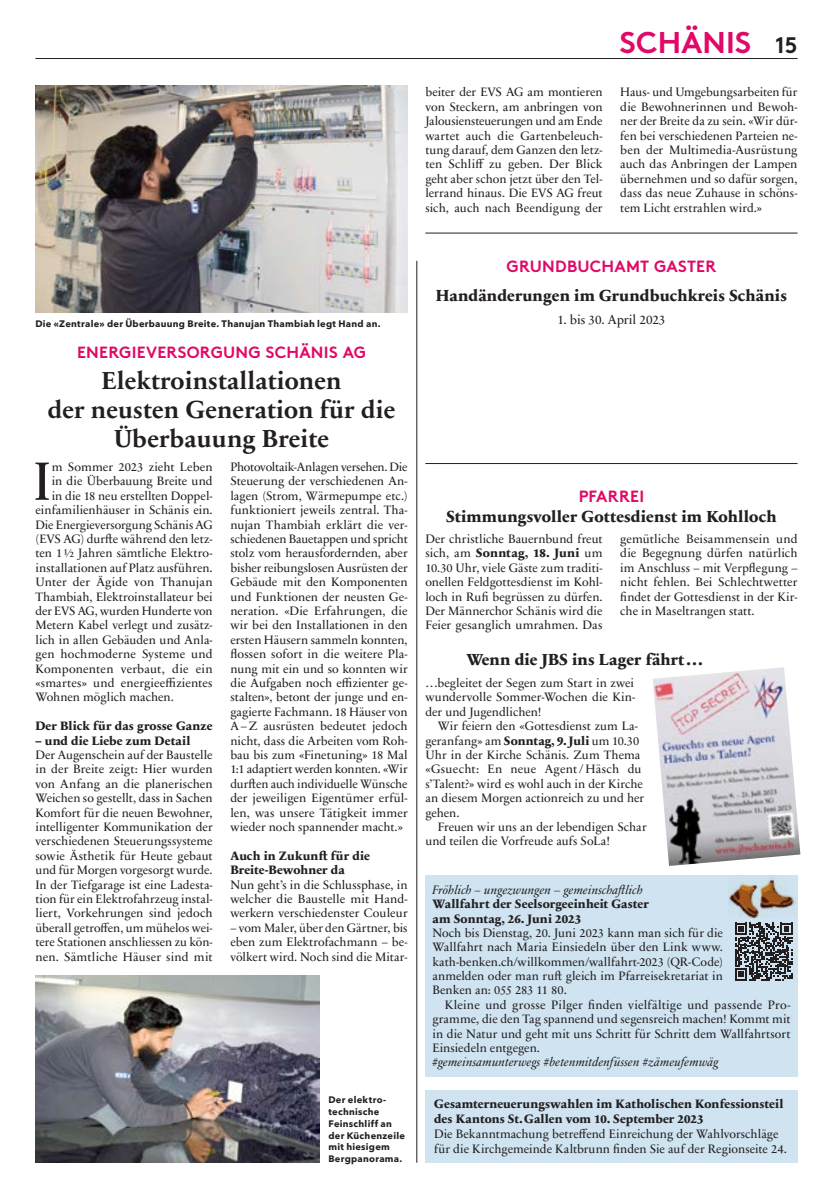
<style>
.page{position:relative;width:833px;height:1198px;background:#fff}
.page>*{position:absolute;margin:0;border:0;box-sizing:border-box;transform-origin:0 0}
.t1{font:54.62px "Sabon Next LT Pro";color:#231f20}
.t2{font:700 30px "Brown";letter-spacing:.005em;color:#e10968}
.t3{font:700 25px/28.8px "Sabon Next LT Pro";letter-spacing:.005em;color:#231f20;text-align:center}
.t4{font:800 16.25px "Sabon Next LT Pro";letter-spacing:.005em;color:#231f20}
.t5{font:700 16.25px "Brown";letter-spacing:.015em;color:#e10968}
.t6{font:13.12px "Sabon Next LT Pro";letter-spacing:-.015em;color:#231f20}
.t7{font:12.38px/14.4px "Sabon Next LT Pro";color:#231f20;text-align:justify}
.t8{font:800 12.38px/14.4px "Sabon Next LT Pro";letter-spacing:.005em;color:#231f20}
.t9{font:italic 12.38px "Sabon Next LT Pro";letter-spacing:.005em;color:#231f20}
.t10{font:700 9.38px/11.9px "Avenir Next LT Pro";letter-spacing:.03em;color:#231f20}
.s1{font-size:22.5px;color:#231f20}
.s2{font-weight:800}
</style>
<div class="page">
<hr style="left:35px;top:58px;width:762px;height:1px;background:#231f20">
<div style="left:425px;top:875px;width:372px;height:201px;background:#cfe3f0"></div>
<svg style="left:735px;top:922px;width:57px;height:58px"></svg>
<img style="left:728px;top:876px;width:67px;height:42px">
<img style="left:653px;top:667px;width:147px;height:199px">
<hr style="left:416px;top:261px;width:1px;height:901px;background:#231f20">
<hr style="left:425px;top:233px;width:372px;height:1px;background:#231f20">
<img style="left:35px;top:85px;width:372px;height:227px">
<img style="left:35px;top:975px;width:284px;height:187px">
<hr style="left:425px;top:463px;width:372px;height:1px;background:#231f20">
<div style="left:425px;top:1090px;width:372px;height:72px;background:#cfe3f0"></div>
<h2 class="t2" style="left:620px;top:18px;width:179px">SCHÄNIS <span class="s1">15</span></h2>
<p class="t7" style="left:425px;top:85px;width:179px">beiter der EVS AG am montieren von Steckern, am anbringen von Jalousiensteuerungen und am Ende wartet auch die Gartenbeleuch&shy;tung darauf, dem Ganzen den letz&shy;ten Schliff zu geben. Der Blick geht aber schon jetzt über den Tel&shy;lerrand hinaus. Die EVS AG freut sich, auch nach Beendigung der</p>
<p class="t7" style="left:620px;top:85px;width:179px">Haus- und Umgebungsarbeiten für die Bewohnerinnen und Bewoh&shy;ner der Breite da zu sein. «Wir dür&shy;fen bei verschiedenen Parteien ne&shy;ben der Multimedia-Ausrüstung auch das Anbringen der Lampen übernehmen und so dafür sorgen, dass das neue Zuhause in schöns&shy;tem Licht erstrahlen wird.»</p>
<p class="t10" style="left:35px;top:317px;width:346px">Die «Zentrale» der Überbauung Breite. Thanujan Thambiah legt Hand an.</p>
<h3 class="t5" style="left:77px;top:339px;width:290px">ENERGIEVERSORGUNG SCHÄNIS AG</h3>
<h3 class="t3" style="left:48px;top:365px;width:349px">Elektroinstallationen<br>der neusten Generation für die<br>Überbauung Breite</h3>
<h1 class="t1" style="left:33px;top:439px;width:20px">I</h1>
<p class="t7" style="left:52px;top:459px;width:162px">m Sommer 2023 zieht Leben</p>
<p class="t7" style="left:230px;top:459px;width:179px">Photovoltaik-Anlagen versehen. Die Steuerung der verschiedenen An&shy;lagen (Strom, Wärmepumpe etc.) funktioniert jeweils zentral. Tha&shy;nujan Thambiah erklärt die ver&shy;schiedenen Bauetappen und spricht stolz vom herausfordernden, aber bisher reibungslosen Ausrüsten der Gebäude mit den Komponenten und Funktionen der neusten Ge&shy;neration. «Die Erfahrungen, die wir bei den Installationen in den ersten Häusern sammeln konnten, flossen sofort in die weitere Pla&shy;nung mit ein und so konnten wir die Aufgaben noch effizienter ge&shy;stalten», betont der junge und en&shy;gagierte Fachmann. 18 Häuser von A–Z ausrüsten bedeutet jedoch nicht, dass die Arbeiten vom Roh&shy;bau bis zum «Finetuning» 18 Mal 1:1 adaptiert werden konnten. «Wir durften auch individuelle Wünsche der jeweiligen Eigentümer erfül&shy;len, was unsere Tätigkeit immer wieder noch spannender macht.»</p>
<p class="t8" style="left:230px;top:848px;width:141px">Auch in Zukunft für die<br>Breite-Bewohner da</p>
<p class="t7" style="left:230px;top:877px;width:179px">Nun geht’s in die Schlussphase, in welcher die Baustelle mit Hand&shy;werkern verschiedenster Couleur</p>
<p class="t7" style="left:230px;top:920px;width:179px">– vom Maler, über den Gärtner, bis eben zum Elektrofachmann – be&shy;völkert wird. Noch sind die Mitar-</p>
<p class="t7" style="left:52px;top:473px;width:162px">in die Überbauung Breite und</p>
<p class="t7" style="left:52px;top:488px;width:162px">in die 18 neu erstellten Doppel-</p>
<p class="t7" style="left:35px;top:502px;width:179px">einfamilienhäuser in Schänis ein.</p>
<p class="t7" style="left:35px;top:517px;width:179px">Die Energieversorgung Schänis AG</p>
<p class="t7" style="left:35px;top:531px;width:179px">(EVS AG) durfte während den letz-</p>
<p class="t7" style="left:35px;top:545px;width:179px">ten 1 1/2 Jahren sämtliche Elektro-</p>
<p class="t7" style="left:35px;top:560px;width:179px">installationen auf Platz ausführen.</p>
<p class="t7" style="left:35px;top:574px;width:179px">Unter der Ägide von Thanujan</p>
<p class="t7" style="left:35px;top:589px;width:179px">Thambiah, Elektroinstallateur bei</p>
<p class="t7" style="left:35px;top:603px;width:179px">der EVS AG, wurden Hunderte von</p>
<p class="t7" style="left:35px;top:617px;width:179px">Metern Kabel verlegt und zusätz-</p>
<p class="t7" style="left:35px;top:632px;width:179px">lich in allen Gebäuden und Anla-</p>
<p class="t7" style="left:35px;top:646px;width:179px">gen hochmoderne Systeme und</p>
<p class="t7" style="left:35px;top:661px;width:179px">Komponenten verbaut, die ein</p>
<p class="t7" style="left:35px;top:675px;width:179px">«smartes» und energieeffizientes</p>
<p class="t7" style="left:35px;top:689px;width:140px">Wohnen möglich machen.</p>
<p class="t8" style="left:35px;top:718px;width:179px">Der Blick für das grosse Ganze</p>
<p class="t8" style="left:35px;top:732px;width:157px">– und die Liebe zum Detail</p>
<p class="t7" style="left:35px;top:747px;width:179px">Der Augenschein auf der Baustelle in der Breite zeigt: Hier wurden von Anfang an die planerischen Weichen so gestellt, dass in Sachen Komfort für die neuen Bewohner, intelligenter Kommunikation der verschiedenen Steuerungssysteme sowie Ästhetik für Heute gebaut und für Morgen vorgesorgt wurde.<br>In der Tiefgarage ist eine Ladesta&shy;tion für ein Elektrofahrzeug instal&shy;liert, Vorkehrungen sind jedoch überall getroffen, um mühelos wei&shy;tere Stationen anschliessen zu kön&shy;nen. Sämtliche Häuser sind mit</p>
<p class="t10" style="left:328px;top:1093px;width:78px">Der elektro&shy;technische<br>Feinschliff an der Küchenzeile mit hiesigem<br>Bergpanorama.</p>
<h3 class="t5" style="left:506px;top:253px;width:211px">GRUNDBUCHAMT GASTER</h3>
<h3 class="t4" style="left:436px;top:282px;width:352px">Handänderungen im Grundbuchkreis Schänis</h3>
<p class="t6" style="left:557px;top:309px;width:110px">1. bis 30. April 2023</p>
<h3 class="t5" style="left:579px;top:483px;width:67px">PFARREI</h3>
<h3 class="t4" style="left:446px;top:503px;width:332px">Stimmungsvoller Gottesdienst im Kohlloch</h3>
<p class="t7" style="left:425px;top:531px;width:179px">Der christliche Bauernbund freut sich, am <span class="s2">Sonntag, 18. Juni</span> um 10.30 Uhr, viele Gäste zum traditi&shy;onellen Feldgottesdienst im Kohl&shy;loch in Rufi begrüssen zu dürfen.<br>Der Männerchor Schänis wird die Feier gesanglich umrahmen. Das</p>
<p class="t7" style="left:620px;top:531px;width:179px">gemütliche Beisammensein und die Begegnung dürfen natürlich im Anschluss – mit Verpflegung – nicht fehlen. Bei Schlechtwetter findet der Gottesdienst in der Kir&shy;che in Maseltrangen statt.</p>
<h3 class="t4" style="left:466px;top:646px;width:238px">Wenn die JBS ins Lager fährt…</h3>
<p class="t7" style="left:425px;top:675px;width:212px">…begleitet der Segen zum Start in zwei wundervolle Sommer-Wochen die Kin&shy;der und Jugendlichen!</p>
<p class="t7" style="left:425px;top:718px;width:220px;text-align:left;text-indent:12px">Wir feiern den «Gottesdienst zum La&shy;geranfang» am <span class="s2">Sonntag, 9. Juli</span> um 10.30<br>Uhr in der Kirche Schänis. Zum Thema «Gsuecht: En neue Agent / Häsch du s’Talent?» wird es wohl auch in der Kirche an diesem Morgen actionreich zu und her gehen.</p>
<p class="t7" style="left:425px;top:819px;width:223px;text-indent:12px">Freuen wir uns an der lebendigen Schar und teilen die Vorfreude aufs SoLa!</p>
<p class="t9" style="left:432px;top:880px;width:212px">Fröhlich – ungezwungen – gemeinschaftlich</p>
<p class="t8" style="left:432px;top:896px;width:218px">Wallfahrt der Seelsorgeeinheit Gaster am Sonntag, 26. Juni 2023</p>
<p class="t7" style="left:432px;top:925px;width:292px">Noch bis Dienstag, 20. Juni 2023 kann man sich für die Wallfahrt nach Maria Einsiedeln über den Link www. kath-benken.ch/willkommen/wallfahrt-2023 (QR-Code) anmelden oder man ruft gleich im Pfarreisekretariat in Benken an: 055 283 11 80.</p>
<p class="t7" style="left:432px;top:997px;width:359px;text-indent:12px">Kleine und grosse Pilger finden vielfältige und passende Pro&shy;gramme, die den Tag spannend und segensreich machen! Kommt mit in die Natur und geht mit uns Schritt für Schritt dem Wallfahrtsort Einsiedeln entgegen.</p>
<p class="t9" style="left:432px;top:1052px;width:287px">#gemeinsamunterwegs #betenmitdenfüssen #zämeufemwäg</p>
<p class="t8" style="left:434px;top:1096px;width:351px;line-height:15px">Gesamterneuerungswahlen im Katholischen Konfessionsteil des Kantons St.Gallen vom 10. September 2023</p>
<p class="t7" style="left:434px;top:1126px;width:354px;line-height:15px">Die Bekanntmachung betreffend Einreichung der Wahlvorschläge für die Kirchgemeinde Kaltbrunn finden Sie auf der Regionseite 24.</p>
</div>
